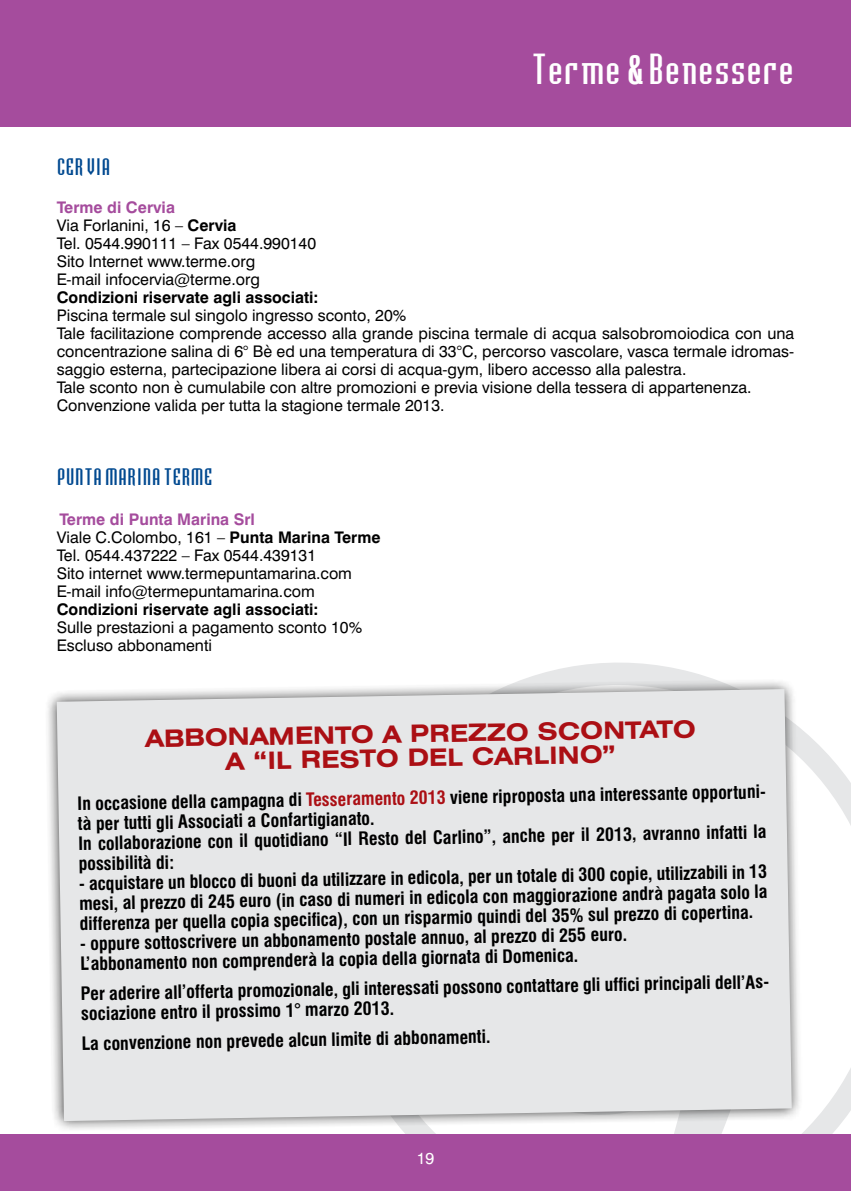
<style>
.page{position:relative;width:851px;height:1191px;background:#fff}
.page>*{position:absolute;margin:0;border:0;box-sizing:border-box;transform-origin:0 0}
.t1{font:40px "Badloc";color:#fff}
.t2{font:700 expanded 24px/24px "Swiss 721 BT";color:#ab0f14}
.t3{font:22px "Badloc";color:#004990}
.t4{font:700 condensed 18px/20px "Swiss 721 BT";color:#000}
.t5{font:16px/18px "Swiss 721 BT";color:#000}
.t6{font:700 16px "Swiss 721 BT";color:#000}
.t7{font:16px "Swiss 721 BT";color:#fff}
.s1{font-family:"Helvetica";font-weight:900;font-stretch:extra-condensed}
.s2{font-weight:700;color:#a54c9d}
.s3{font-weight:700}
.s4{color:#ab0f14}
</style>
<div class="page">
<svg style="left:534px;top:662px;width:316px;height:472px"></svg>
<div style="left:0;top:0;width:850px;height:127px;background:#a54c9d"></div>
<div style="left:0;top:1134px;width:850px;height:57px;background:#a54c9d"></div>
<svg style="left:48px;top:676px;width:756px;height:458px"></svg>
<div style="left:57px;top:689px;width:734px;height:432px;background:#e6e7e8"></div>
<h1 class="t1" style="left:531px;top:47px;width:264px">Terme <span class="s1">&amp;</span> Benessere</h1>
<p class="t3" style="left:57px;top:154px;width:55px">CER VIA</p>
<p class="t5" style="left:57px;top:198px;width:261px"><span class="s2">Terme di Cervia<br></span>Via Forlanini, 16 – <span class="s3">Cervia<br></span>Tel. 0544.990111 – Fax 0544.990140<br>Sito Internet www.terme.org<br>E-mail infocervia@terme.org</p>
<p class="t6" style="left:57px;top:287px;width:263px">Condizioni riservate agli associati:</p>
<p class="t5" style="left:57px;top:306px;width:739px">Piscina termale sul singolo ingresso sconto, 20%<br>Tale facilitazione comprende accesso alla grande piscina termale di acqua salsobromoiodica con una concentrazione salina di 6° Bè ed una temperatura di 33°C, percorso vascolare, vasca termale idromas&shy;saggio esterna, partecipazione libera ai corsi di acqua-gym, libero accesso alla palestra.<br>Tale sconto non è cumulabile con altre promozioni e previa visione della tessera di appartenenza.<br>Convenzione valida per tutta la stagione termale 2013.</p>
<p class="t3" style="left:57px;top:464px;width:158px">PUNTA MARINA TERME</p>
<p class="t5" style="left:57px;top:510px;width:325px"><span class="s2">Terme di Punta Marina Srl<br></span>Viale C.Colombo, 161 – <span class="s3">Punta Marina Terme </span>Tel. 0544.437222 – Fax 0544.439131<br>Sito internet www.termepuntamarina.com E-mail info@termepuntamarina.com</p>
<p class="t6" style="left:57px;top:599px;width:263px">Condizioni riservate agli associati:</p>
<p class="t5" style="left:57px;top:618px;width:307px">Sulle prestazioni a pagamento sconto 10%<br>Escluso abbonamenti</p>
<h2 class="t2" style="left:225px;top:725px;width:472px;text-indent:312px;rotate:-1deg">SCON TATO<br>A “IL RESTO DEL CARLINO ”</h2>
<p class="t4" style="left:77px;top:793px;width:693px;rotate:-1deg">In occasione della campagna di <span class="s4">Tesseramento 2013</span> viene riproposta una interessante opportuni&shy;tà per tutti gli Associati a Confartigianato.<br>In collaborazione con il quotidiano “Il Resto del Carlino”, anche per il 2013, avranno infatti la possibilità di:</p>
<h2 class="t2" style="left:145px;top:726px;width:329px;rotate:-1deg">ABBON AMEN TO A PREZZO</h2>
<p class="t4" style="left:79px;top:873px;width:689px;text-align:justify;rotate:-1deg">- acquistare un blocco di buoni da utilizzare in edicola, per un totale di 300 copie, utilizzabili in 13 mesi, al prezzo di 245 euro (in caso di numeri in edicola con maggiorazione andrà pagata solo la differenza per quella copia specifi ca), con un risparmio quindi del 35% sul prezzo di copertina.</p>
<p class="t4" style="left:80px;top:933px;width:548px;rotate:-1deg">- oppure sottoscrivere un abbonamento postale annuo, al prezzo di 255 euro.<br>L’abbonamento non comprenderà la copia della giornata di Domenica.</p>
<p class="t4" style="left:81px;top:983px;width:693px;rotate:-1deg">Per aderire all’offerta promozionale, gli interessati possono contattare gli uffi ci principali dell’As&shy;sociazione entro il prossimo 1° marzo 2013.</p>
<p class="t4" style="left:81px;top:1033px;width:410px;rotate:-1deg">La convenzione non prevede alcun limite di abbonamenti.</p>
<p class="t7" style="left:416px;top:1148px;width:19px">19</p>
</div>
